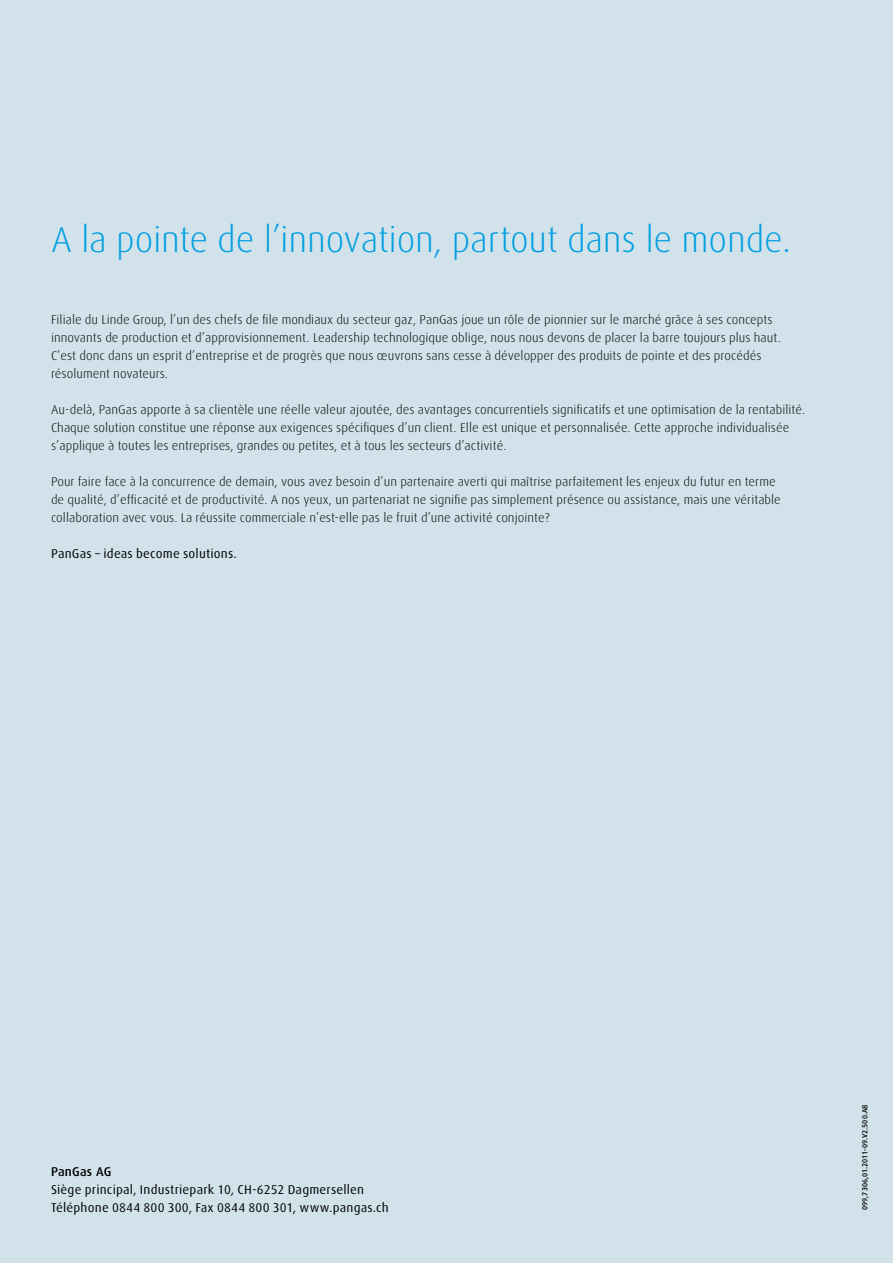
<style>
.page{position:relative;width:893px;height:1263px;background:#d1e2eb}
.page>*{position:absolute;margin:0;border:0;box-sizing:border-box;transform-origin:0 0}
.t1{font:300 36px "Linde Dax";letter-spacing:-.01em;color:#009ee0}
.t2{font:300 12.75px/18px "Linde Dax";color:#000}
.t3{font:12.75px/17.9px "Linde Dax";letter-spacing:.015em;color:#000}
.t4{font:500 12.75px "Linde Dax";letter-spacing:.01em;color:#000}
.t5{font:500 7.5px "Linde Dax";color:#000}
</style>
<div class="page">
<h1 class="t1" style="left:51px;top:220px;width:742px">A la pointe de l’innovation, partout dans le monde.</h1>
<p class="t2" style="left:51px;top:311px;width:731px">Filiale du Linde Group, l’un des chefs de file mondiaux du secteur gaz, PanGas joue un rôle de pionnier sur le marché grâce à ses concepts innovants de production et d’approvisionnement. Leadership technologique oblige, nous nous devons de placer la barre toujours plus haut.<br>C’est donc dans un esprit d’entreprise et de progrès que nous œuvrons sans cesse à développer des produits de pointe et des procédés résolument novateurs.</p>
<p class="t2" style="left:51px;top:401px;width:756px">Au-delà, PanGas apporte à sa clientèle une réelle valeur ajoutée, des avantages concurrentiels significatifs et une optimisation de la rentabilité.<br>Chaque solution constitue une réponse aux exigences spécifiques d’un client. Elle est unique et personnalisée. Cette approche individualisée s’applique à toutes les entreprises, grandes ou petites, et à tous les secteurs d’activité.</p>
<p class="t2" style="left:51px;top:473px;width:731px">Pour faire face à la concurrence de demain, vous avez besoin d’un partenaire averti qui maîtrise parfaitement les enjeux du futur en terme de qualité, d’efficacité et de productivité. A nos yeux, un partenariat ne signifie pas simplement présence ou assistance, mais une véritable collaboration avec vous. La réussite commerciale n’est-elle pas le fruit d’une activité conjointe?</p>
<p class="t3" style="left:51px;top:545px;width:187px">PanGas – ideas become solutions.</p>
<p class="t4" style="left:51px;top:1165px;width:62px">PanGas AG</p>
<p class="t3" style="left:51px;top:1181px;width:339px">Siège principal, Industriepark 10, CH-6252 Dagmersellen<br>Téléphone 0844 800 300, Fax 0844 800 301, www.pangas.ch</p>
<p class="t5" style="left:861px;top:1210px;width:107px;rotate:-90deg">099,7306,01.2011-09.V2.500.AB</p>
</div>
